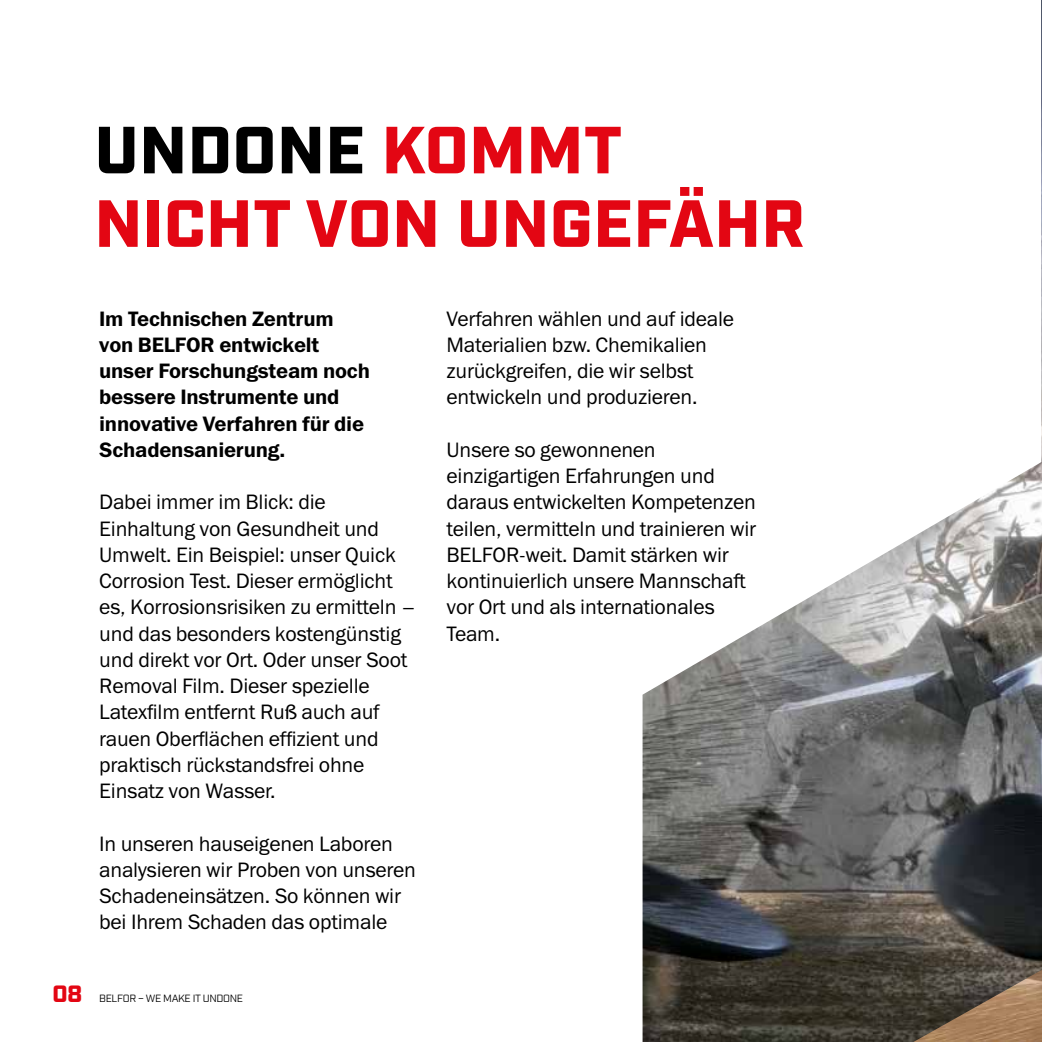
<style>
.page{position:relative;width:1042px;height:1042px;background:#fff}
.page>*{position:absolute;margin:0;border:0;box-sizing:border-box;transform-origin:0 0}
.t1{font:900 66.5px/73.5px "Industry";letter-spacing:.01em;color:#e30613}
.t2{font:900 23.62px "Industry";color:#e30613}
.t3{font:21px/26.2px "Franklin Gothic Book ITC";letter-spacing:-.01em;color:#000}
.t4{font:21px/26.2px "Franklin Gothic Demi ITC";letter-spacing:-.01em;color:#000}
.t5{font:10.5px "Industry";letter-spacing:-.03em;color:#000}
.s1{color:#000}
</style>
<div class="page">
<img style="left:642px;top:0;width:400px;height:1042px">
<img style="left:913px;top:970px;width:129px;height:72px">
<h1 class="t1" style="left:95px;top:117px;width:712px"><span class="s1">UNDONE</span> KOMMT<br>NICHT VON UNGEFÄHR</h1>
<p class="t4" style="left:99px;top:306px;width:272px">Im Technischen Zentrum von BELFOR entwickelt unser Forschungsteam noch bessere Instrumente und innovative Verfahren für die<br>Schadensanierung.</p>
<p class="t3" style="left:99px;top:489px;width:318px">Dabei immer im Blick: die<br>Einhaltung von Gesundheit und<br>Umwelt. Ein Beispiel: unser Quick<br>Corrosion Test. Dieser ermöglicht es, Korrosionsrisiken zu ermitteln – und das besonders kostengünstig und direkt vor Ort. Oder unser Soot<br>Removal Film. Dieser spezielle<br>Latexfilm entfernt Ruß auch auf rauen Oberflächen effizient und praktisch rückstandsfrei ohne<br>Einsatz von Wasser.</p>
<p class="t3" style="left:99px;top:830px;width:318px">In unseren hauseigenen Laboren analysieren wir Proben von unseren<br>Schadeneinsätzen. So können wir bei Ihrem Schaden das optimale</p>
<p class="t2" style="left:52px;top:980px;width:31px">08</p>
<p class="t5" style="left:99px;top:992px;width:145px">BELFOR – WE MAKE IT UNDONE</p>
<p class="t3" style="left:446px;top:305px;width:289px">Verfahren wählen und auf ideale<br>Materialien bzw. Chemikalien zurückgreifen, die wir selbst entwickeln und produzieren.</p>
<p class="t3" style="left:446px;top:436px;width:311px">Unsere so gewonnenen einzigartigen Erfahrungen und daraus entwickelten Kompetenzen teilen, vermitteln und trainieren wir<br>BELFOR-weit. Damit stärken wir kontinuierlich unsere Mannschaft vor Ort und als internationales<br>Team.</p>
</div>
